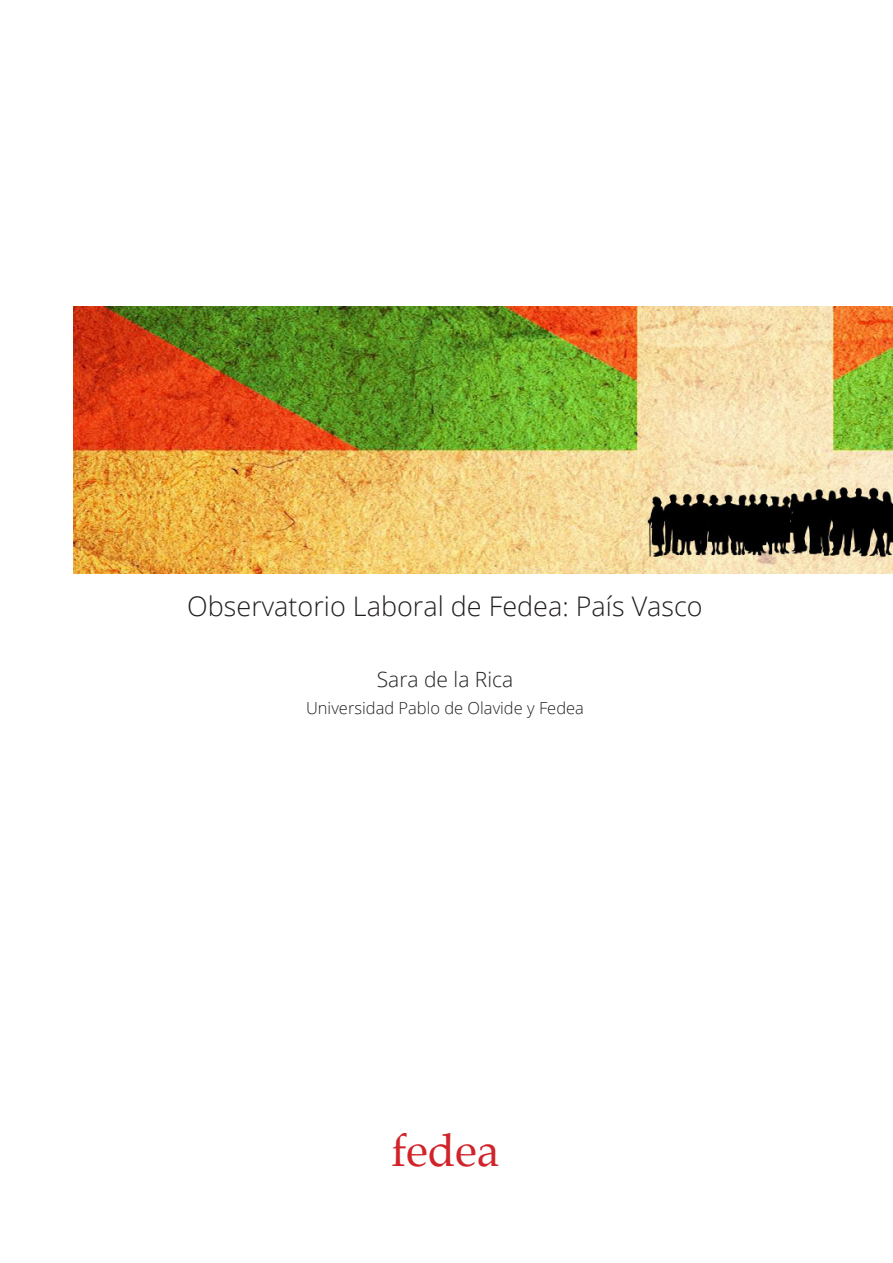
<style>
.page{position:relative;width:893px;height:1263px;background:#fff}
.page>*{position:absolute;margin:0;border:0;box-sizing:border-box;transform-origin:0 0}
.t1{font:45px "Palatino";color:#d1232a}
.t2{font:300 27px "Open Sans";color:#231f20}
.t3{font:300 21px "Open Sans";color:#231f20}
.t4{font:300 16.5px "Open Sans";color:#231f20}
</style>
<div class="page">
<img style="left:74px;top:306px;width:819px;height:268px">
<p class="t2" style="left:187px;top:588px;width:517px">Observatorio Laboral de Fedea: País Vasco</p>
<p class="t3" style="left:377px;top:665px;width:138px">Sara de la Rica</p>
<p class="t4" style="left:306px;top:697px;width:279px">Universidad Pablo de Olavide y Fedea</p>
<p class="t1" style="left:391px;top:1113px;width:110px">fedea</p>
</div>
